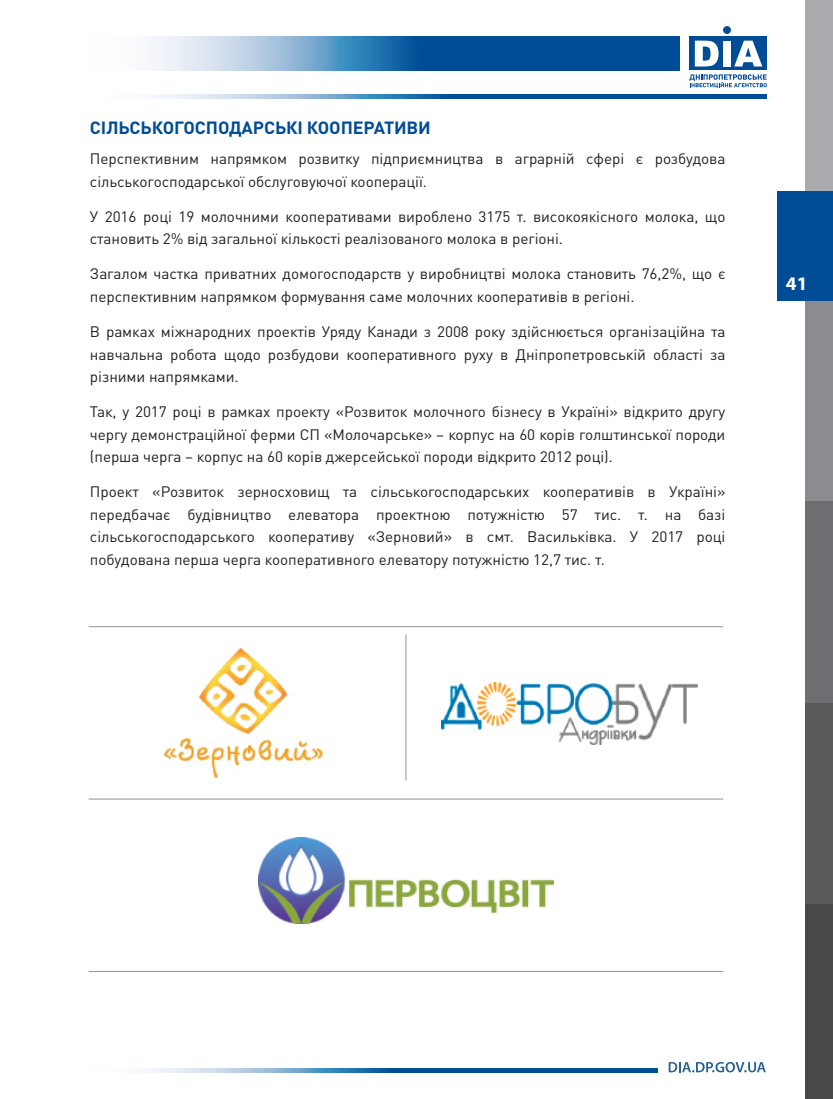
<style>
.page{position:relative;width:833px;height:1099px;background:#fff}
.page>*{position:absolute;margin:0;border:0;box-sizing:border-box;transform-origin:0 0}
.t1{font:700 19.25px "Myriad Pro";color:#fff}
.t2{font:700 17.5px "DIN Pro";letter-spacing:-.005em;color:#004c97}
.t3{font:15px/22.5px "DIN Pro";letter-spacing:-.005em;color:#231f20}
</style>
<div class="page">
<div style="left:805px;top:0;width:28px;height:191px;background:#a8aaad"></div>
<div style="left:805px;top:300px;width:28px;height:201px;background:#8a8c8f"></div>
<div style="left:805px;top:501px;width:28px;height:202px;background:#6d6e71"></div>
<div style="left:805px;top:703px;width:28px;height:201px;background:#58595b"></div>
<div style="left:805px;top:904px;width:28px;height:194px;background:#474849"></div>
<svg style="left:147px;top:1068px;width:510px;height:4px;background:#427db4"></svg>
<svg style="left:158px;top:95px;width:608px;height:3px;background:#427db4"></svg>
<svg style="left:152px;top:36px;width:527px;height:34px;background:#4580b5"></svg>
<svg style="left:689px;top:74px;width:77px;height:14px"></svg>
<div style="left:689px;top:36px;width:77px;height:34px;background:#004c97"></div>
<div style="left:723px;top:41px;width:8px;height:25px;background:#fff"></div>
<div style="left:723px;top:26px;width:8px;height:8px;background:#004c97;border-radius:50%"></div>
<svg style="left:734px;top:41px;width:28px;height:25px"></svg>
<svg style="left:695px;top:40px;width:23px;height:27px"></svg>
<div style="left:777px;top:191px;width:56px;height:109px;background:#004c97"></div>
<svg style="left:668px;top:1062px;width:98px;height:10px"></svg>
<img style="left:144px;top:627px;width:207px;height:173px">
<img style="left:258px;top:837px;width:295px;height:86px">
<hr style="left:89px;top:626px;width:634px;height:1px;background:#939598">
<hr style="left:89px;top:798px;width:634px;height:1px;background:#939598">
<hr style="left:89px;top:971px;width:634px;height:1px;background:#939598">
<hr style="left:405px;top:634px;width:1px;height:146px;background:#939598">
<img style="left:441px;top:682px;width:256px;height:62px">
<p class="t2" style="left:90px;top:115px;width:342px">СІЛЬСЬКОГОСПОДАРСЬКІ КООПЕРАТИВИ</p>
<p class="t3" style="left:90px;top:147px;width:637px">Перспективним напрямком розвитку підприємництва в аграрній сфері є розбудова сільськогосподарської обслуговуючої кооперації.</p>
<p class="t3" style="left:90px;top:205px;width:637px">У 2016 році 19 молочними кооперативами вироблено 3175 т. високоякісного молока, що становить 2% від загальної кількості реалізованого молока в регіоні.</p>
<p class="t3" style="left:90px;top:262px;width:637px">Загалом частка приватних домогосподарств у виробництві молока становить 76,2%, що є перспективним напрямком формування саме молочних кооперативів в регіоні.</p>
<p class="t3" style="left:90px;top:320px;width:637px;text-align:justify">В рамках міжнародних проектів Уряду Канади з 2008 року здійснюється організаційна та навчальна робота щодо розбудови кооперативного руху в Дніпропетровській області за різними напрямками.</p>
<p class="t3" style="left:90px;top:400px;width:637px;text-align:justify">Так, у 2017 році в рамках проекту «Розвиток молочного бізнесу в Україні» відкрито другу чергу демонстраційної ферми СП «Молочарське» – корпус на 60 корів голштинської породи (перша черга – корпус на 60 корів джерсейської породи відкрито 2012 році).</p>
<p class="t3" style="left:90px;top:480px;width:637px;text-align:justify">Проект «Розвиток зерносховищ та сільськогосподарських кооперативів в Україні» передбачає будівництво елеватора проектною потужністю 57 тис. т. на базі сільськогосподарського кооперативу «Зерновий» в смт. Васильківка. У 2017 році побудована перша черга кооперативного елеватору потужністю 12,7 тис. т.</p>
<p class="t1" style="left:786px;top:270px;width:23px">41</p>
</div>
